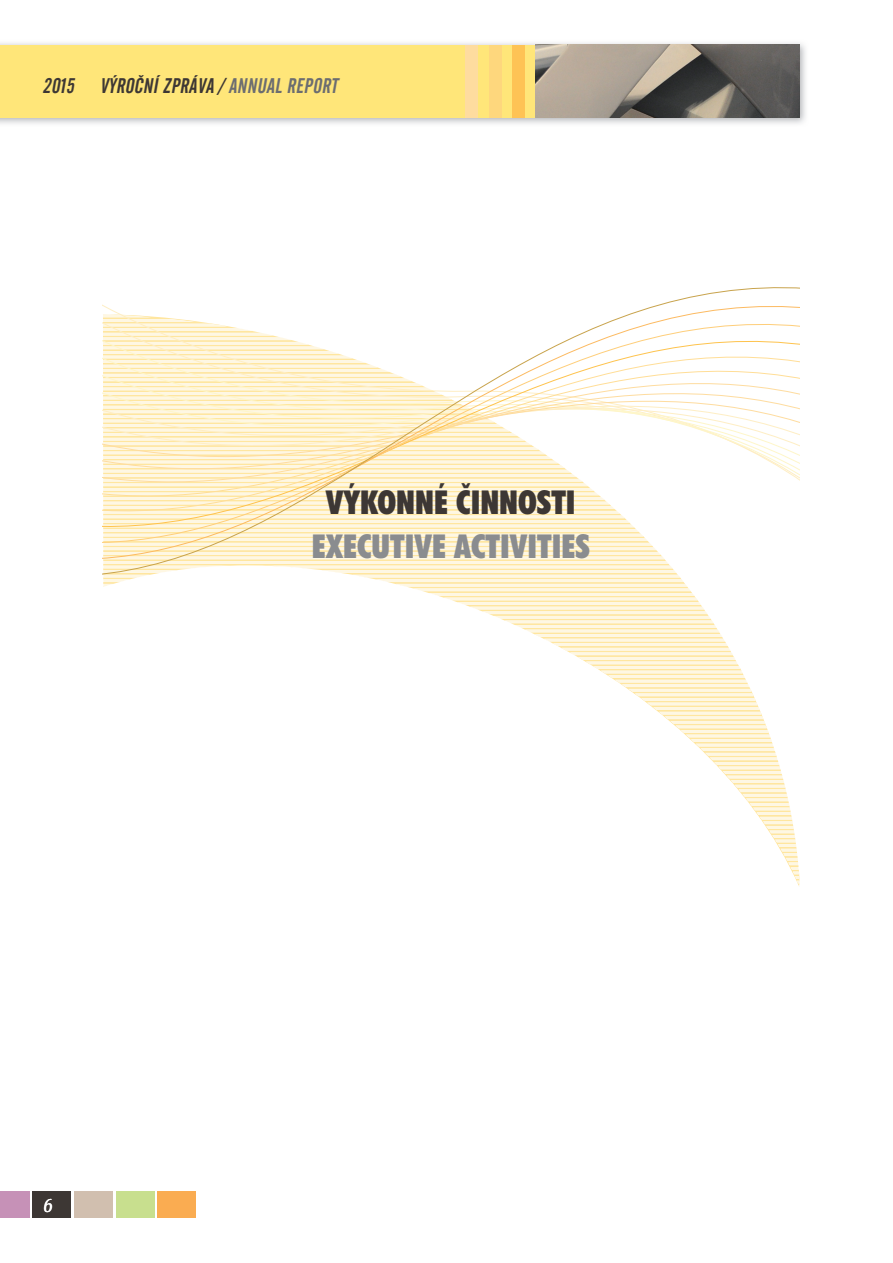
<style>
.page{position:relative;width:893px;height:1263px;background:#fff}
.page>*{position:absolute;margin:0;border:0;box-sizing:border-box;transform-origin:0 0}
.t1{font:900 condensed 33px "Futura AT";color:#8a8c8f}
.t2{font:900 condensed 33px "Futura AT";color:#3d3734}
.t3{font:italic 21px "Alternate Gothic No 2 AT";color:#3d3734}
.t4{font:italic 18px "Salzburg CE";color:#fff}
.s1{color:#6c6d70}
</style>
<div class="page">
<div style="left:0;top:1191px;width:30px;height:26px;background:#c691b7"></div>
<div style="left:33px;top:1191px;width:38px;height:26px;background:#3d3734"></div>
<div style="left:74px;top:1191px;width:39px;height:26px;background:#d1bfaf"></div>
<div style="left:116px;top:1191px;width:39px;height:26px;background:#c8df8e"></div>
<div style="left:158px;top:1191px;width:38px;height:26px;background:#faac51"></div>
<svg style="left:479px;top:325px;width:321px;height:561px"></svg>
<img style="left:0;top:43px;width:806px;height:81px">
<div style="left:0;top:45px;width:799px;height:72px;background:#ffe679"></div>
<div style="left:512px;top:45px;width:13px;height:72px;background:#fec355"></div>
<div style="left:489px;top:45px;width:12px;height:73px;background:#fed77d"></div>
<div style="left:465px;top:45px;width:13px;height:73px;background:#fedc9f"></div>
<svg style="left:102px;top:287px;width:697px;height:323px"></svg>
<img style="left:536px;top:45px;width:263px;height:72px">
<p class="t3" style="left:43px;top:74px;width:301px">2015 VÝROČNÍ ZPRÁVA / <span class="s1">ANNUAL REPORT</span></p>
<p class="t4" style="left:42px;top:1194px;width:11px">6</p>
<h1 class="t2" style="left:326px;top:482px;width:251px">VÝKONNÉ ČINNOSTI</h1>
<h1 class="t1" style="left:312px;top:526px;width:279px">EXECUTIVE ACTIVITIES</h1>
</div>
